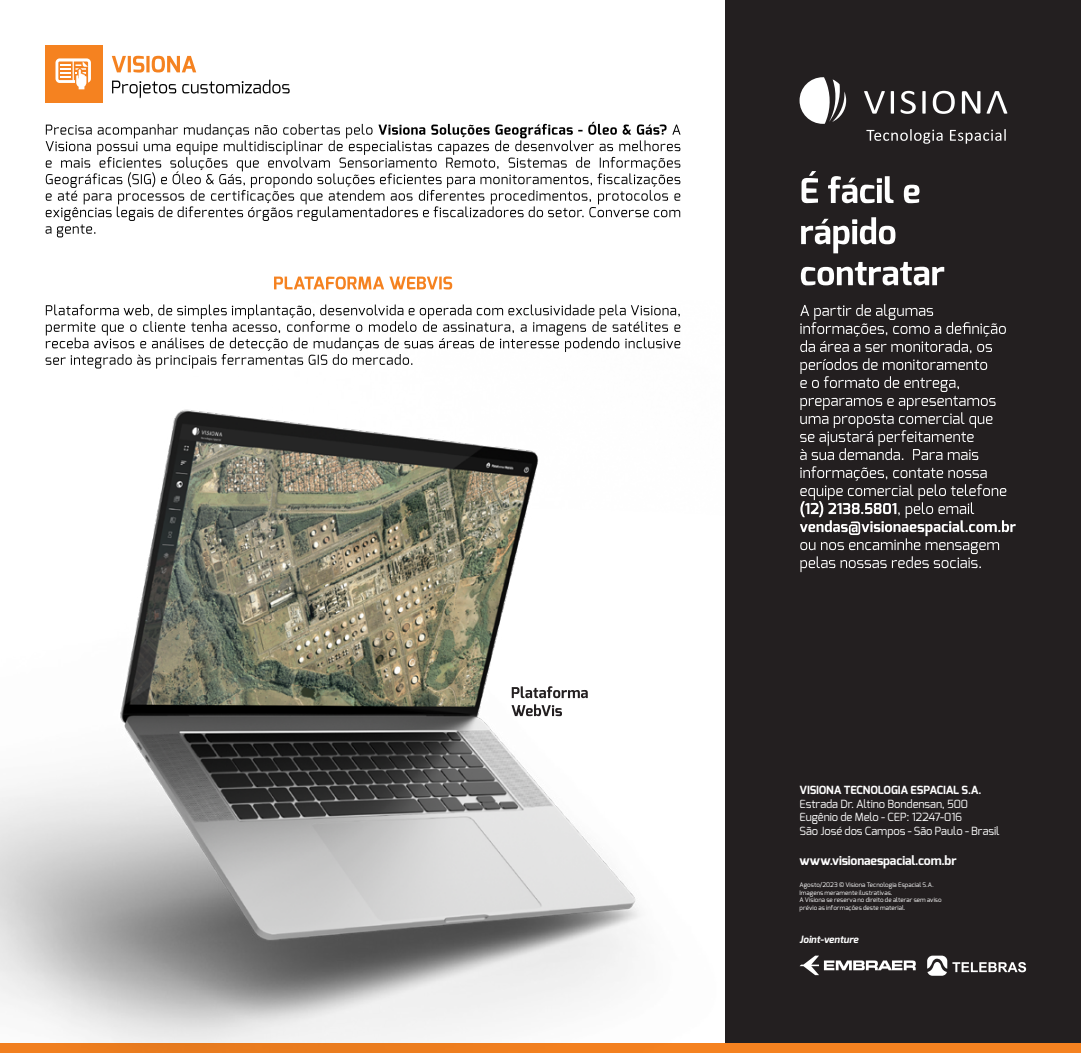
<style>
.page{position:relative;width:1081px;height:1053px;background:#fff}
.page>*{position:absolute;margin:0;border:0;box-sizing:border-box;transform-origin:0 0}
.t1{font:700 12.5px "Exo";letter-spacing:-.01em;color:#fff}
.t2{font:11.25px "Exo";letter-spacing:-.01em;color:#fff}
.t3{font:700 11.25px "Exo";letter-spacing:-.01em;color:#fff}
.t4{font:italic 700 10px "Exo";color:#fff}
.t5{font:6.25px "Exo";letter-spacing:.005em;color:#fff}
</style>
<div class="page">
<div style="left:726px;top:0;width:355px;height:1052px;background:#231f20"></div>
<svg style="left:800px;top:466px;width:215px;height:106px"></svg>
<svg style="left:800px;top:304px;width:206px;height:156px"></svg>
<svg style="left:801px;top:262px;width:143px;height:23px"></svg>
<svg style="left:801px;top:217px;width:94px;height:36px"></svg>
<svg style="left:801px;top:171px;width:118px;height:32px"></svg>
<svg style="left:799px;top:77px;width:47px;height:47px"></svg>
<svg style="left:864px;top:91px;width:21px;height:23px"></svg>
<svg style="left:986px;top:91px;width:21px;height:23px"></svg>
<svg style="left:891px;top:91px;width:3px;height:23px"></svg>
<svg style="left:900px;top:91px;width:16px;height:23px"></svg>
<svg style="left:922px;top:91px;width:3px;height:23px"></svg>
<svg style="left:933px;top:91px;width:22px;height:23px"></svg>
<svg style="left:962px;top:91px;width:18px;height:23px"></svg>
<svg style="left:866px;top:129px;width:76px;height:15px"></svg>
<svg style="left:950px;top:129px;width:55px;height:15px"></svg>
<svg style="left:927px;top:955px;width:99px;height:20px"></svg>
<svg style="left:799px;top:955px;width:117px;height:20px"></svg>
<div style="left:0;top:1043px;width:1081px;height:9px;background:#f58220"></div>
<img style="left:0;top:300px;width:726px;height:752px">
<svg style="left:46px;top:122px;width:634px;height:115px"></svg>
<div style="left:45px;top:45px;width:58px;height:58px;background:#f58220"></div>
<svg style="left:112px;top:80px;width:178px;height:18px"></svg>
<svg style="left:112px;top:56px;width:84px;height:17px"></svg>
<svg style="left:511px;top:704px;width:51px;height:12px"></svg>
<svg style="left:512px;top:686px;width:76px;height:12px"></svg>
<svg style="left:55px;top:58px;width:36px;height:31px"></svg>
<svg style="left:46px;top:304px;width:634px;height:64px"></svg>
<svg style="left:274px;top:276px;width:178px;height:13px"></svg>
<p class="t3" style="left:799px;top:783px;width:183px">VISIONA TECNOLOGIA ESPACIAL S.A.</p>
<p class="t2" style="left:799px;top:796px;width:170px">Estrada Dr. Altino Bondensan, 500</p>
<p class="t2" style="left:799px;top:810px;width:164px">Eugênio de Melo - CEP: 12247-016</p>
<p class="t2" style="left:799px;top:823px;width:201px">São José dos Campos - São Paulo - Brasil</p>
<p class="t1" style="left:799px;top:852px;width:159px">www.visionaespacial.com.br</p>
<p class="t5" style="left:799px;top:881px;width:136px">Agosto/2023 © Visiona Tecnologia Espacial S.A.</p>
<p class="t5" style="left:799px;top:888px;width:94px">Imagens meramente ilustrativas.</p>
<p class="t5" style="left:799px;top:896px;width:144px">A Visiona se reserva no direito de alterar sem aviso</p>
<p class="t5" style="left:799px;top:903px;width:108px">prévio as informações deste material.</p>
<p class="t4" style="left:799px;top:933px;width:60px">Joint-venture</p>
</div>
